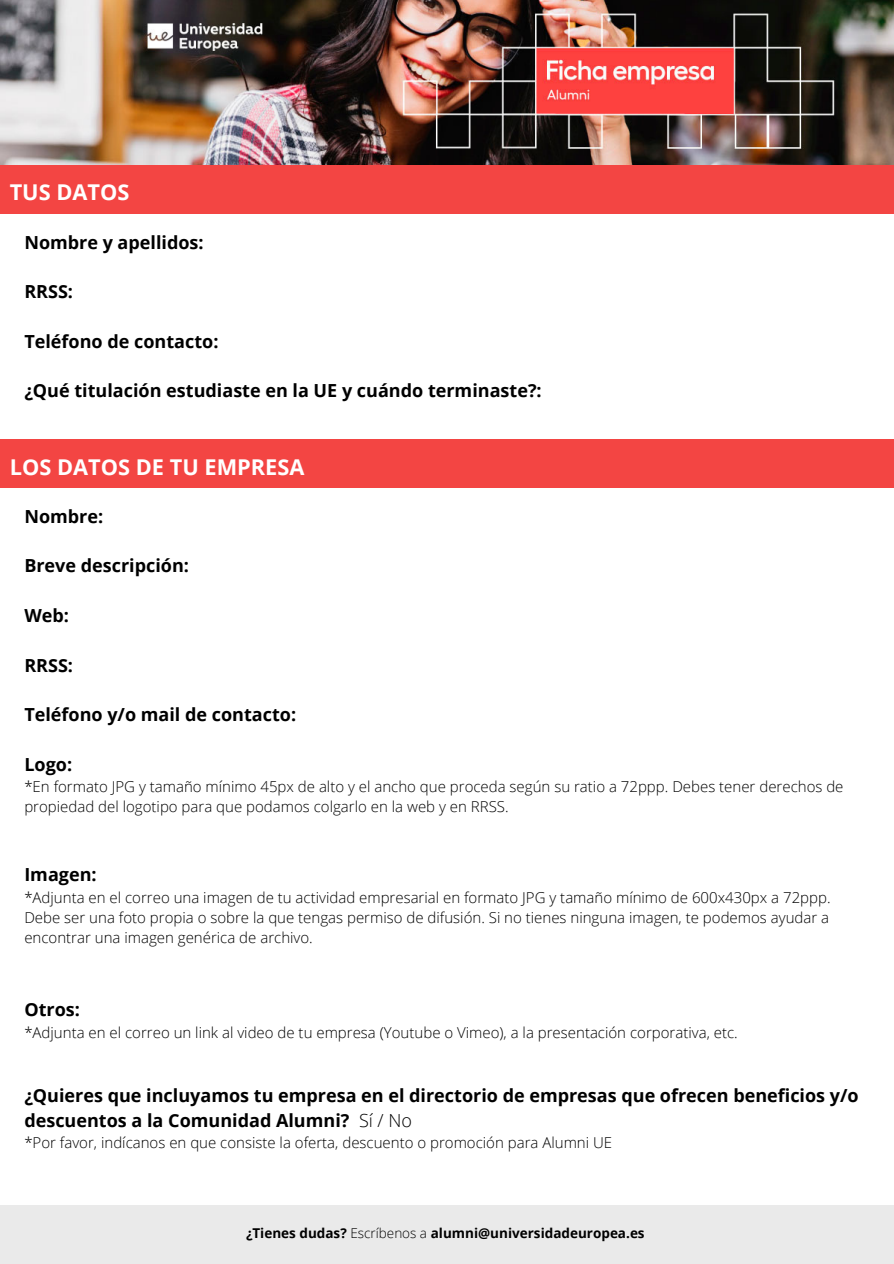
<style>
.page{position:relative;width:894px;height:1264px;background:#fff}
.page>*{position:absolute;margin:0;border:0;box-sizing:border-box;transform-origin:0 0}
.t1{font:700 21.75px "Open Sans";color:#fff}
.t2{font:700 18px/24.8px "Open Sans";color:#000}
.t3{font:300 15px/20.2px "Open Sans";color:#000}
.t4{font:700 13.5px "Open Sans";color:#000}
.s1{font-weight:300}
</style>
<div class="page">
<img style="left:0;top:0;width:893px;height:165px">
<div style="left:0;top:1205px;width:893px;height:58px;background:#eaeaea"></div>
<div style="left:0;top:165px;width:893px;height:49px;background:#f34543"></div>
<div style="left:0;top:439px;width:893px;height:49px;background:#f34543"></div>
<p class="t1" style="left:10px;top:177px;width:121px">TUS DATOS</p>
<p class="t2" style="left:24px;top:229px;width:181px">Nombre y apellidos:</p>
<p class="t2" style="left:24px;top:279px;width:50px">RRSS:</p>
<p class="t2" style="left:24px;top:328px;width:195px">Teléfono de contacto:</p>
<p class="t2" style="left:24px;top:378px;width:518px">¿Qué titulación estudiaste en la UE y cuándo terminaste?:</p>
<p class="t1" style="left:10px;top:451px;width:296px">LOS DATOS DE TU EMPRESA</p>
<p class="t2" style="left:24px;top:503px;width:80px">Nombre:</p>
<p class="t2" style="left:24px;top:553px;width:166px">Breve descripción:</p>
<p class="t2" style="left:24px;top:602px;width:46px">Web:</p>
<p class="t2" style="left:24px;top:652px;width:50px">RRSS:</p>
<p class="t2" style="left:24px;top:701px;width:273px">Teléfono y/o mail de contacto:</p>
<p class="t2" style="left:24px;top:751px;width:49px">Logo:</p>
<p class="t3" style="left:24px;top:776px;width:820px">*En formato JPG y tamaño mínimo 45px de alto y el ancho que proceda según su ratio a 72ppp. Debes tener derechos de propiedad del logotipo para que podamos colgarlo en la web y en RRSS.</p>
<p class="t2" style="left:24px;top:861px;width:74px">Imagen:</p>
<p class="t3" style="left:24px;top:886px;width:807px">*Adjunta en el correo una imagen de tu actividad empresarial en formato JPG y tamaño mínimo de 600x430px a 72ppp.</p>
<p class="t3" style="left:24px;top:906px;width:806px">Debe ser una foto propia o sobre la que tengas permiso de difusión. Si no tienes ninguna imagen, te podemos ayudar a encontrar una imagen genérica de archivo.</p>
<p class="t2" style="left:24px;top:996px;width:57px">Otros:</p>
<p class="t3" style="left:24px;top:1021px;width:714px">*Adjunta en el correo un link al video de tu empresa (Youtube o Vimeo), a la presentación corporativa, etc.</p>
<p class="t2" style="left:24px;top:1082px;width:835px">¿Quieres que incluyamos tu empresa en el directorio de empresas que ofrecen beneficios y/o descuentos a la Comunidad Alumni? <span class="s1">Sí / No</span></p>
<p class="t3" style="left:24px;top:1132px;width:589px">*Por favor, indícanos en que consiste la oferta, descuento o promoción para Alumni UE</p>
<p class="t4" style="left:246px;top:1223px;width:400px">¿Tienes dudas? <span class="s1">Escríbenos a</span> alumni@universidadeuropea.es</p>
</div>
